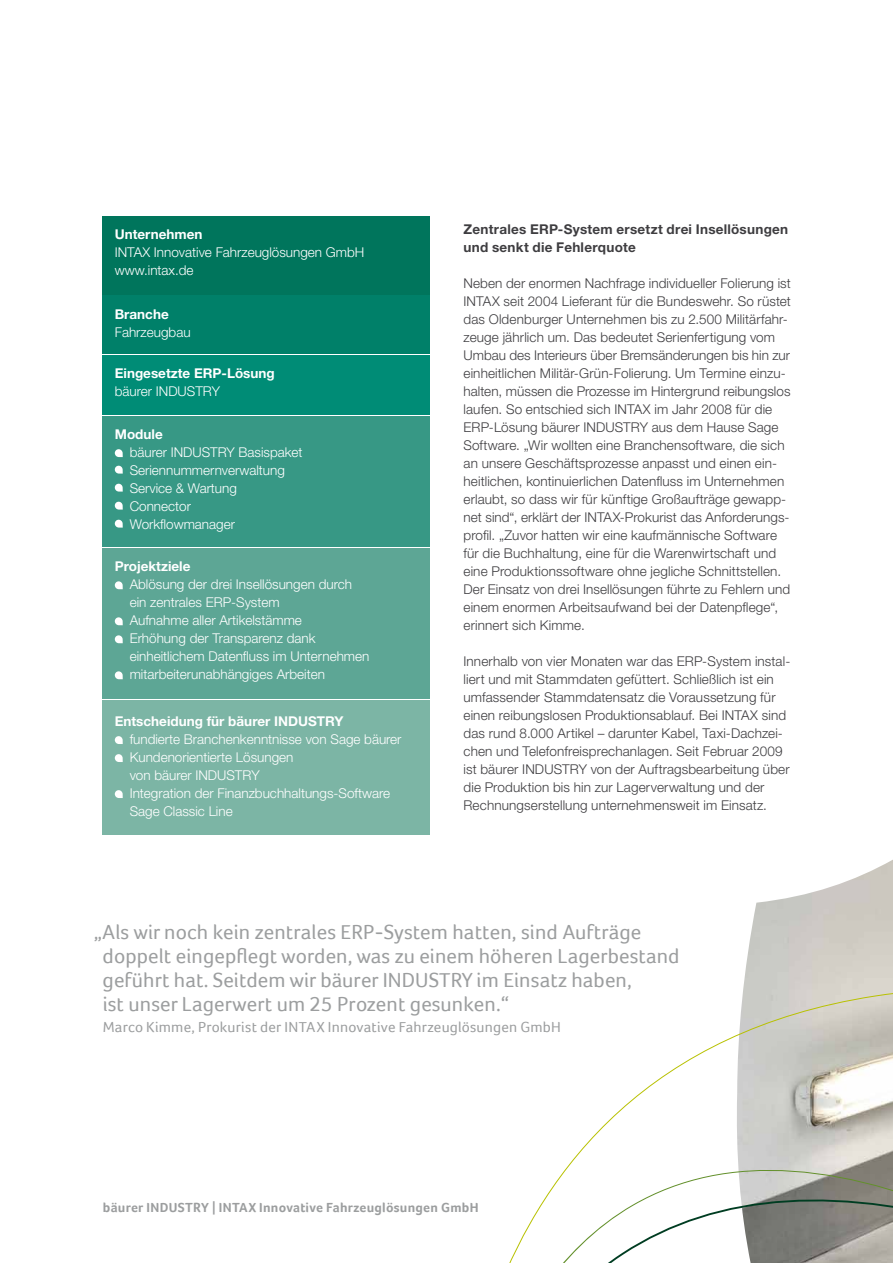
<style>
.page{position:relative;width:893px;height:1263px;background:#fff}
.page>*{position:absolute;margin:0;border:0;box-sizing:border-box;transform-origin:0 0}
.t1{font:21px/24px "Foco";letter-spacing:.005em;color:#9c9e9f}
.t2{font:15px "Foco";letter-spacing:.01em;color:#9c9e9f}
.t3{font:300 13.5px/18px "Helvetica Neue";letter-spacing:.01em;color:#3e3d40}
.t4{font:300 13.5px/18px "Helvetica Neue";color:#fff}
.t5{font:700 13.5px "Helvetica Neue";color:#fff}
.t6{font:700 13.5px/18px "Helvetica Neue";letter-spacing:.02em;color:#3e3d40}
.t7{font:700 13.5px "Foco";letter-spacing:.015em;color:#9c9e9f}
</style>
<div class="page">
<svg style="left:509px;top:863px;width:384px;height:400px"></svg>
<div style="left:102px;top:700px;width:327px;height:134px;background:#7cb5a5"></div>
<div style="left:115px;top:736px;width:8px;height:8px;background:#fff;border-radius:4px"></div>
<div style="left:115px;top:754px;width:8px;height:8px;background:#fff;border-radius:4px"></div>
<div style="left:115px;top:790px;width:8px;height:8px;background:#fff;border-radius:4px"></div>
<div style="left:102px;top:216px;width:327px;height:78px;background:#00755c"></div>
<div style="left:102px;top:296px;width:327px;height:58px;background:#008069"></div>
<div style="left:102px;top:355px;width:327px;height:59px;background:#008c76"></div>
<div style="left:102px;top:416px;width:327px;height:131px;background:#379885"></div>
<div style="left:115px;top:449px;width:8px;height:8px;background:#fff;border-radius:4px"></div>
<div style="left:115px;top:466px;width:8px;height:8px;background:#fff;border-radius:4px"></div>
<div style="left:115px;top:484px;width:8px;height:8px;background:#fff;border-radius:4px"></div>
<div style="left:115px;top:502px;width:8px;height:8px;background:#fff;border-radius:4px"></div>
<div style="left:115px;top:520px;width:8px;height:8px;background:#fff;border-radius:4px"></div>
<div style="left:102px;top:548px;width:327px;height:150px;background:#5da695"></div>
<div style="left:115px;top:581px;width:8px;height:8px;background:#fff;border-radius:4px"></div>
<div style="left:115px;top:617px;width:8px;height:8px;background:#fff;border-radius:4px"></div>
<div style="left:115px;top:635px;width:8px;height:8px;background:#fff;border-radius:4px"></div>
<div style="left:115px;top:671px;width:8px;height:8px;background:#fff;border-radius:4px"></div>
<p class="t5" style="left:115px;top:226px;width:89px">Unternehmen</p>
<p class="t4" style="left:115px;top:243px;width:251px">INTAX Innovative Fahrzeuglösungen GmbH www.intax.de</p>
<p class="t5" style="left:115px;top:306px;width:56px">Branche</p>
<p class="t4" style="left:115px;top:323px;width:77px">Fahrzeugbau</p>
<p class="t5" style="left:115px;top:365px;width:162px">Eingesetzte ERP-Lösung</p>
<p class="t4" style="left:115px;top:382px;width:107px">bäurer INDUSTRY</p>
<p class="t5" style="left:115px;top:426px;width:49px">Module</p>
<p class="t4" style="left:130px;top:443px;width:174px">bäurer INDUSTRY Basispaket<br>Seriennummernverwaltung<br>Service &amp; Wartung<br>Connector<br>Workflowmanager</p>
<p class="t5" style="left:115px;top:558px;width:77px">Projektziele</p>
<p class="t4" style="left:130px;top:575px;width:241px">Ablösung der drei Insellösungen durch ein zentrales ERP-System<br>Aufnahme aller Artikelstämme<br>Erhöhung der Transparenz dank einheitlichem Datenfluss im Unternehmen mitarbeiterunabhängiges Arbeiten</p>
<p class="t5" style="left:115px;top:713px;width:169px">Entscheidung für bäurer industry</p>
<p class="t4" style="left:130px;top:730px;width:273px">fundierte Branchenkenntnisse von Sage bäurer<br>Kundenorientierte Lösungen<br>von bäurer INDUSTRY<br>Integration der Finanzbuchhaltungs-Software<br>Sage Classic Line</p>
<p class="t6" style="left:463px;top:220px;width:326px">Zentrales ERP-System ersetzt drei Insellösungen und senkt die Fehlerquote</p>
<p class="t3" style="left:463px;top:274px;width:329px">Neben der enormen Nachfrage individueller Folierung ist INTAX seit 2004 Lieferant für die Bundeswehr. So rüstet das Oldenburger Unternehmen bis zu 2.500 Militärfahr&shy;zeuge jährlich um. Das bedeutet Serienfertigung vom Umbau des Interieurs über Bremsänderungen bis hin zur einheitlichen Militär-Grün-Folierung. Um Termine einzu&shy;halten, müssen die Prozesse im Hintergrund reibungslos laufen. So entschied sich INTAX im Jahr 2008 für die ERP-Lösung bäurer INDUSTRY aus dem Hause Sage Software. „Wir wollten eine Branchensoftware, die sich an unsere Geschäftsprozesse anpasst und einen ein&shy;heitlichen, kontinuierlichen Datenfluss im Unternehmen erlaubt, so dass wir für künftige Großaufträge gewapp&shy;net sind“, erklärt der INTAX-Prokurist das Anforderungs&shy;profil. „Zuvor hatten wir eine kaufmännische Software für die Buchhaltung, eine für die Warenwirtschaft und eine Produktionssoftware ohne jegliche Schnittstellen.<br>Der Einsatz von drei Insellösungen führte zu Fehlern und einem enormen Arbeitsaufwand bei der Datenpflege“, erinnert sich Kimme.</p>
<p class="t3" style="left:463px;top:652px;width:328px">Innerhalb von vier Monaten war das ERP-System instal&shy;liert und mit Stammdaten gefüttert. Schließlich ist ein umfassender Stammdatensatz die Voraussetzung für einen reibungslosen Produktionsablauf. Bei INTAX sind das rund 8.000 Artikel – darunter Kabel, Taxi-Dachzei&shy;chen und Telefonfreisprechanlagen. Seit Februar 2009 ist bäurer INDUSTRY von der Auftragsbearbeitung über die Produktion bis hin zur Lagerverwaltung und der Rechnungserstellung unternehmensweit im Einsatz.</p>
<h1 class="t1" style="left:103px;top:920px;width:578px;text-indent:-9px">„Als wir noch kein zentrales ERP-System hatten, sind Aufträge doppelt eingepflegt worden, was zu einem höheren Lagerbestand geführt hat. Seitdem wir bäurer INDUSTRY im Einsatz haben,<br>ist unser Lagerwert um 25 Prozent gesunken.“</h1>
<p class="t2" style="left:103px;top:1018px;width:460px">Marco Kimme, Prokurist der INTAX Innovative Fahrzeuglösungen GmbH</p>
<p class="t7" style="left:103px;top:1199px;width:377px">bäurer INDUSTRY | INTAX Innovative Fahrzeuglösungen GmbH</p>
</div>
